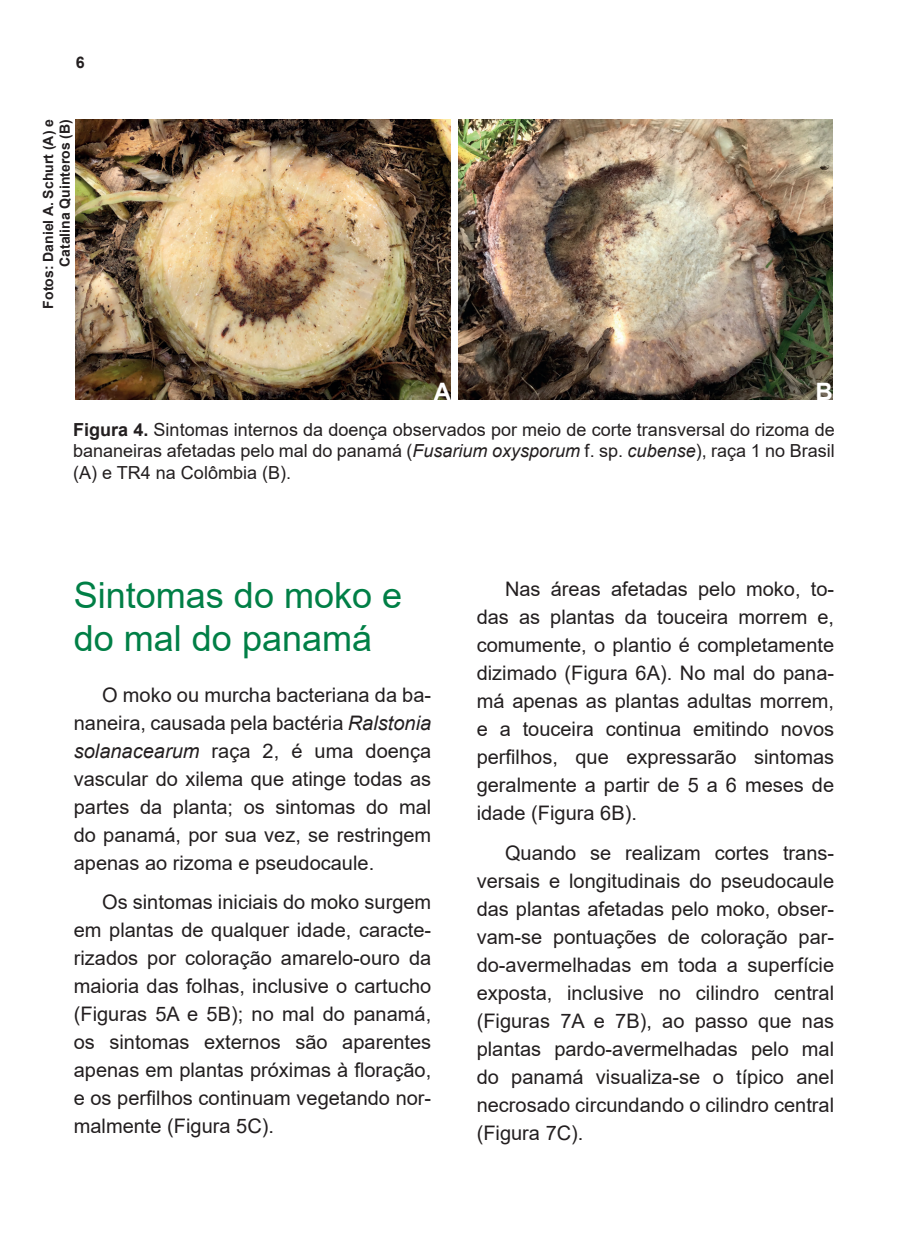
<style>
.page{position:relative;width:908px;height:1248px;background:#fff}
.page>*{position:absolute;margin:0;border:0;box-sizing:border-box;transform-origin:0 0}
.t1{font:36px/43.2px "Arial";color:#007f46}
.t2{font:700 24px "Arial";color:#fff}
.t3{font:20px/28px "Arial";color:#231f20;text-align:justify}
.t4{font:18px/21.6px "Arial";color:#231f20;text-align:justify}
.t5{font:700 16px "Arial";color:#231f20}
.t6{font:700 14px/16.8px "Arial";color:#231f20;text-align:right}
.s1{font-weight:700}
.s2{font-style:italic}
</style>
<div class="page">
<img style="left:76px;top:119px;width:374px;height:281px">
<img style="left:458px;top:119px;width:374px;height:281px">
<p class="t5" style="left:76px;top:51px;width:10px">6</p>
<p class="t6" style="left:40px;top:308px;width:191px;rotate:-90deg">Fotos: Daniel A. Schurt (A) e<br>Catalina Quinteros (B)</p>
<p class="t2" style="left:433px;top:374px;width:19px">A</p>
<p class="t2" style="left:815px;top:374px;width:19px">B</p>
<p class="t4" style="left:73px;top:418px;width:762px"><span class="s1">Figura 4.</span> Sintomas internos da doença observados por meio de corte transversal do rizoma de bananeiras afetadas pelo mal do panamá (<span class="s2">Fusarium oxysporum</span> f. sp. <span class="s2">cubense</span>), raça 1 no Brasil (A) e TR4 na Colômbia (B).</p>
<h1 class="t1" style="left:74px;top:573px;width:330px">Sintomas do moko e do mal do panamá</h1>
<p class="t3" style="left:74px;top:680px;width:359px;text-indent:28px">O moko ou murcha bacteriana da ba&shy;naneira, causada pela bactéria <span class="s2">Ralstonia solanacearum</span> raça 2, é uma doença vascular do xilema que atinge todas as partes da planta; os sintomas do mal do panamá, por sua vez, se restringem apenas ao rizoma e pseudocaule.</p>
<p class="t3" style="left:74px;top:887px;width:359px;text-indent:28px">Os sintomas iniciais do moko surgem em plantas de qualquer idade, caracte&shy;rizados por coloração amarelo-ouro da maioria das folhas, inclusive o cartucho (Figuras 5A e 5B); no mal do panamá, os sintomas externos são aparentes apenas em plantas próximas à floração, e os perfilhos continuam vegetando nor&shy;malmente (Figura 5C).</p>
<p class="t3" style="left:476px;top:575px;width:359px;text-indent:28px">Nas áreas afetadas pelo moko, to&shy;das as plantas da touceira morrem e, comumente, o plantio é completamente dizimado (Figura 6A). No mal do pana&shy;má apenas as plantas adultas morrem, e a touceira continua emitindo novos perfilhos, que expressarão sintomas geralmente a partir de 5 a 6 meses de idade (Figura 6B).</p>
<p class="t3" style="left:476px;top:838px;width:359px;text-indent:28px">Quando se realizam cortes trans&shy;versais e longitudinais do pseudocaule das plantas afetadas pelo moko, obser&shy;vam-se pontuações de coloração par&shy;do-avermelhadas em toda a superfície exposta, inclusive no cilindro central (Figuras 7A e 7B), ao passo que nas plantas pardo-avermelhadas pelo mal do panamá visualiza-se o típico anel necrosado circundando o cilindro central (Figura 7C).</p>
</div>
